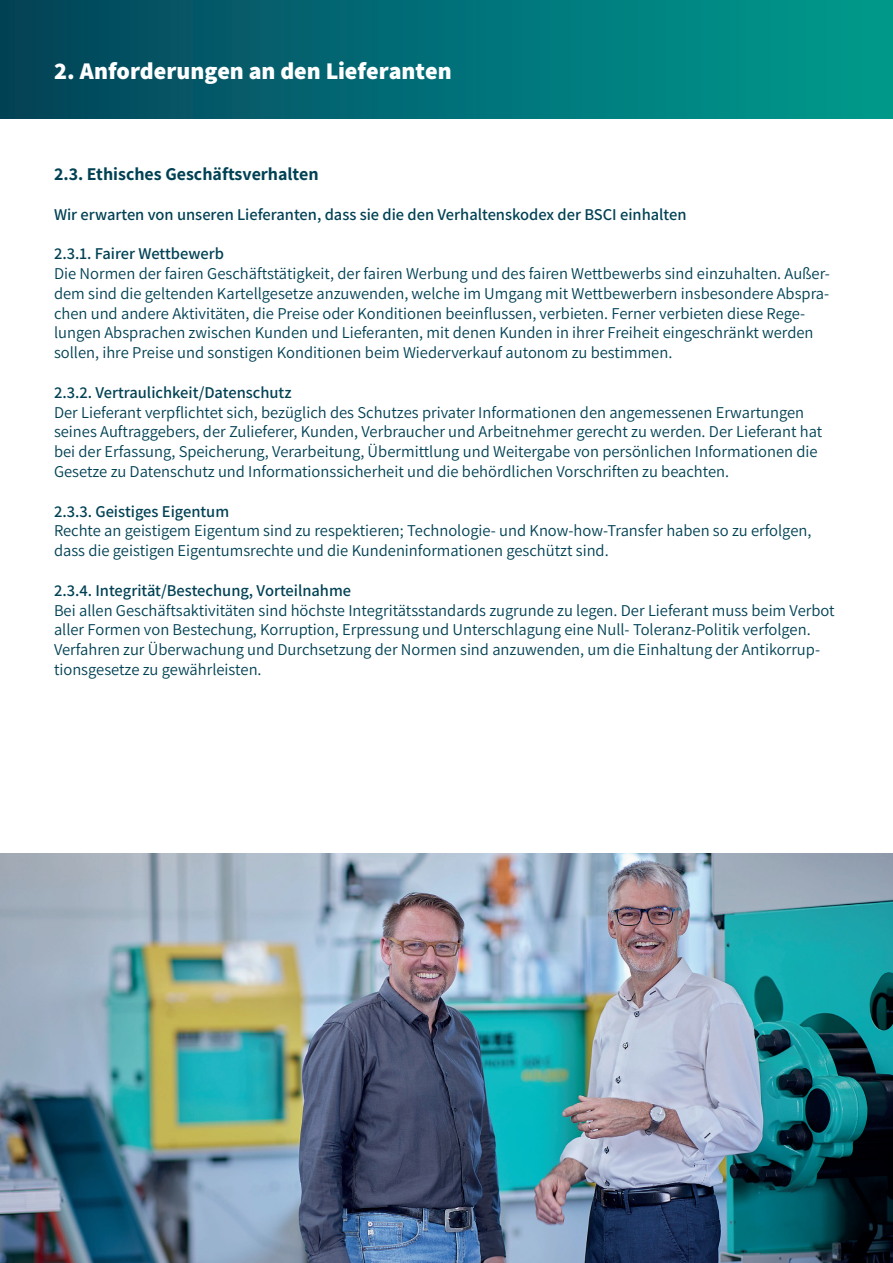
<style>
.page{position:relative;width:893px;height:1263px;background:#fff}
.page>*{position:absolute;margin:0;border:0;box-sizing:border-box;transform-origin:0 0}
.t1{font:800 24px "Assistant";color:#fff}
.t2{font:700 18px "Assistant";color:#014154}
.t3{font:16.5px/19.8px "Assistant";color:#014154}
.t4{font:600 16.5px "Assistant";color:#014154}
</style>
<div class="page">
<div style="left:0;top:0;width:893px;height:118px;background:linear-gradient(to right,#04435b,#009c90)"></div>
<img style="left:0;top:853px;width:893px;height:410px">
<h1 class="t1" style="left:54px;top:55px;width:399px">2. Anforderungen an den Lieferanten</h1>
<p class="t2" style="left:54px;top:162px;width:266px">2.3. Ethisches Geschäftsverhalten</p>
<p class="t4" style="left:54px;top:203px;width:634px">Wir erwarten von unseren Lieferanten, dass sie die den Verhaltenskodex der BSCI einhalten</p>
<p class="t4" style="left:54px;top:242px;width:171px">2.3.1. Fairer Wettbewerb</p>
<p class="t3" style="left:54px;top:263px;width:777px">Die Normen der fairen Geschäftstätigkeit, der fairen Werbung und des fairen Wettbewerbs sind einzuhalten. Außer&shy;dem sind die geltenden Kartellgesetze anzuwenden, welche im Umgang mit Wettbewerbern insbesondere Abspra&shy;chen und andere Aktivitäten, die Preise oder Konditionen beeinflussen, verbieten. Ferner verbieten diese Rege&shy;lungen Absprachen zwischen Kunden und Lieferanten, mit denen Kunden in ihrer Freiheit eingeschränkt werden sollen, ihre Preise und sonstigen Konditionen beim Wiederverkauf autonom zu bestimmen.</p>
<p class="t4" style="left:54px;top:381px;width:239px">2.3.2. Vertraulichkeit/Datenschutz</p>
<p class="t3" style="left:54px;top:401px;width:770px">Der Lieferant verpflichtet sich, bezüglich des Schutzes privater Informationen den angemessenen Erwartungen seines Auftraggebers, der Zulieferer, Kunden, Verbraucher und Arbeitnehmer gerecht zu werden. Der Lieferant hat bei der Erfassung, Speicherung, Verarbeitung, Übermittlung und Weitergabe von persönlichen Informationen die Gesetze zu Datenschutz und Informationssicherheit und die behördlichen Vorschriften zu beachten.</p>
<p class="t4" style="left:54px;top:500px;width:177px">2.3.3. Geistiges Eigentum</p>
<p class="t3" style="left:54px;top:520px;width:759px">Rechte an geistigem Eigentum sind zu respektieren; Technologie- und Know-how-Transfer haben so zu erfolgen, dass die geistigen Eigentumsrechte und die Kundeninformationen geschützt sind.</p>
<p class="t4" style="left:54px;top:579px;width:299px">2.3.4. Integrität/Bestechung, Vorteilnahme</p>
<p class="t3" style="left:54px;top:599px;width:782px">Bei allen Geschäftsaktivitäten sind höchste Integritätsstandards zugrunde zu legen. Der Lieferant muss beim Verbot aller Formen von Bestechung, Korruption, Erpressung und Unterschlagung eine Null- Toleranz-Politik verfolgen.<br>Verfahren zur Überwachung und Durchsetzung der Normen sind anzuwenden, um die Einhaltung der Antikorrup&shy;tionsgesetze zu gewährleisten.</p>
</div>
